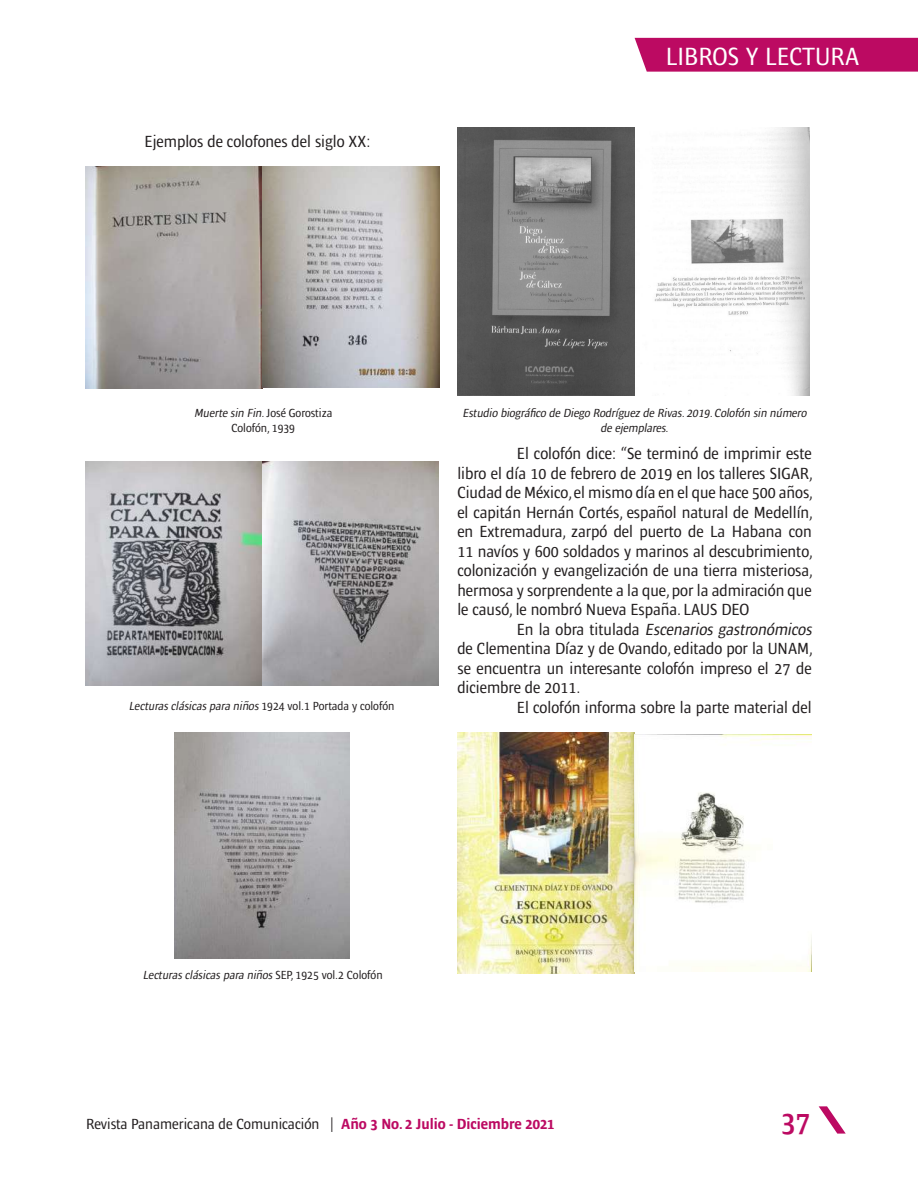
<style>
.page{position:relative;width:918px;height:1188px;background:#fff}
.page>*{position:absolute;margin:0;border:0;box-sizing:border-box;transform-origin:0 0}
.t1{font:600 condensed 30px "Ardoise Std";color:#bc0a62}
.t2{font:condensed 25.5px "Ardoise Std";color:#fff}
.t3{font:condensed 16.5px/19.5px "Ardoise Std";color:#231f20;text-align:justify}
.t4{font:condensed 15px "Ardoise Std";color:#231f20}
.t5{font:italic condensed 12px/15px "Ardoise Std";color:#231f20;text-align:center}
.t6{font:condensed 12px/15px "Ardoise Std";color:#231f20;text-align:center}
.s1{font-style:italic}
.s2{font-style:normal}
.s3{font-weight:700;color:#bc0a62}
</style>
<div class="page">
<img style="left:85px;top:167px;width:354px;height:222px">
<img style="left:86px;top:461px;width:352px;height:225px">
<img style="left:174px;top:732px;width:176px;height:227px">
<img style="left:457px;top:128px;width:353px;height:267px">
<img style="left:457px;top:732px;width:178px;height:242px">
<img style="left:635px;top:735px;width:177px;height:236px">
<svg style="left:819px;top:1106px;width:27px;height:28px"></svg>
<div style="left:635px;top:38px;width:283px;height:34px;background:#bc0a62"></div>
<p class="t3" style="left:145px;top:132px;width:227px">Ejemplos de colofones del siglo XX:</p>
<h2 class="t2" style="left:666px;top:42px;width:195px">LIBROS Y LECTURA</h2>
<p class="t6" style="left:194px;top:406px;width:140px"><span class="s1">Muerte sin Fin.</span>José Gorostiza<br>Colofón, 1939</p>
<p class="t5" style="left:129px;top:698px;width:267px">Lecturas clásicas para niños <span class="s2">1 9 24 vo l . 1 Po rta d a y co l ofó n</span></p>
<p class="t5" style="left:463px;top:406px;width:348px">Estudio biográfico de Diego Rodríguez de Rivas.2019.Colofón sin número de ejemplares.</p>
<p class="t3" style="left:457px;top:444px;width:357px;text-indent:60px">El colofón dice: “Se terminó de imprimir este libro el día 10 de febrero de 2019 en los talleres SIGAR, Ciudad de México, el mismo día en el que hace 500 años, el capitán Hernán Cortés, español natural de Medellín, en Extremadura, zarpó del puerto de La Habana con 11 navíos y 600 soldados y marinos al descubrimiento, colonización y evangelización de una tierra misteriosa, hermosa y sorprendente a la que, por la admiración que le causó, le nombró Nueva España. LAUS DEO</p>
<p class="t3" style="left:457px;top:619px;width:359px;text-align:left;text-indent:60px">E n l a o b ra t i t u l a d a <span class="s1">Escenarios gastronómicos </span>de Clementina Díaz y de Ovando, editado por la UNAM, se encuentra un interesante colofón impreso el 27 de diciembre de 2011.</p>
<p class="t3" style="left:517px;top:697px;width:296px">El colofón informa sobre la parte material del</p>
<p class="t5" style="left:143px;top:967px;width:241px">Lecturas clásicas para niños <span class="s2">S E P, 1 9 2 5 vo l . 2 C o l o fó n</span></p>
<p class="t4" style="left:86px;top:1115px;width:470px">Revista Panamericana de Comunicación | <span class="s3">Año 3 No. 2 Julio - Diciembre 2021</span></p>
<h1 class="t1" style="left:781px;top:1104px;width:30px">37</h1>
</div>
